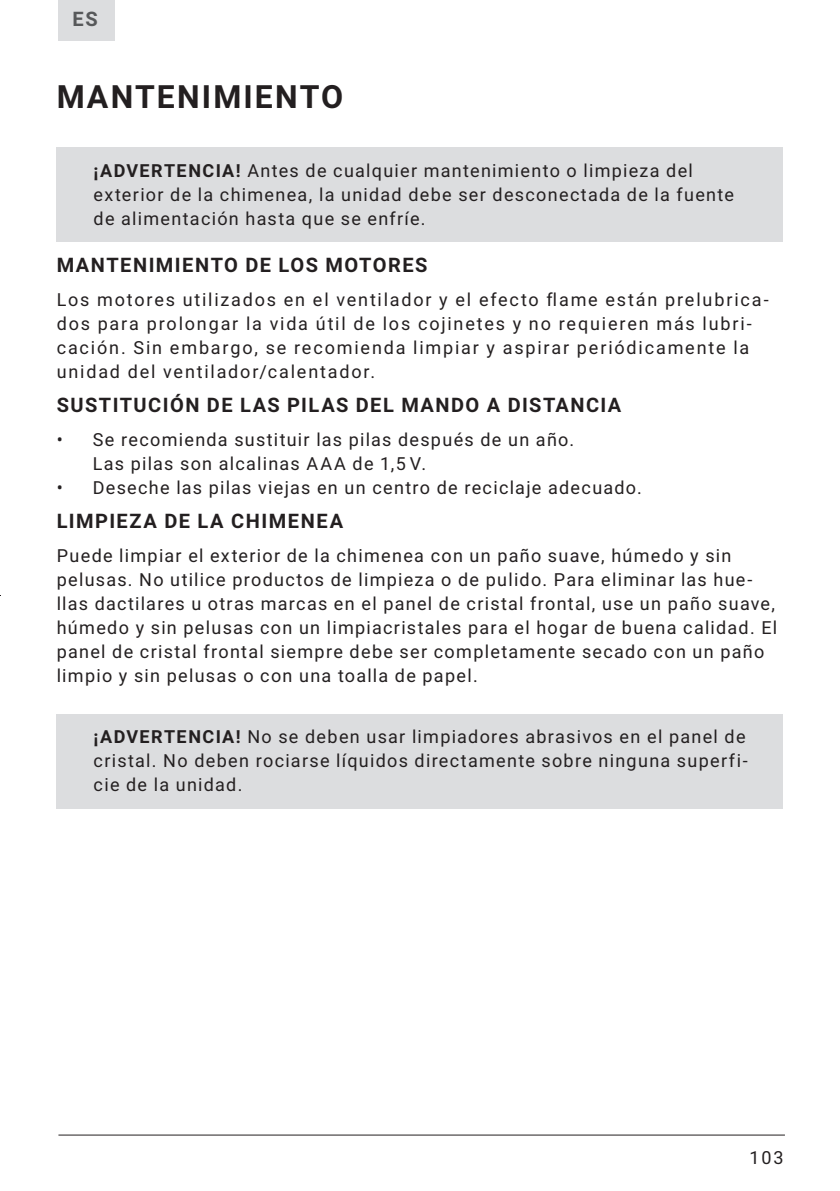
<style>
.page{position:relative;width:840px;height:1191px;background:#fff}
.page>*{position:absolute;margin:0;border:0;box-sizing:border-box;transform-origin:0 0}
.t1{font:700 32px "Roboto";letter-spacing:.065em;color:#231f20}
.t2{font:700 20px "Roboto";letter-spacing:.075em;color:#231f20}
.t3{font:700 20px "Roboto";color:#57585a}
.t4{font:18px/24px "Roboto";letter-spacing:.075em;color:#231f20}
.t5{font:18px/24px "Roboto";letter-spacing:.1em;color:#231f20}
.s1{font-weight:700}
</style>
<div class="page">
<div style="left:58px;top:0;width:57px;height:41px;background:#dcdddf"></div>
<hr style="left:58px;top:1134px;width:726px;height:1px;background:#231f20">
<div style="left:57px;top:147px;width:725px;height:95px;background:#dcdddf"></div>
<div style="left:57px;top:713px;width:725px;height:95px;background:#dcdddf"></div>
<p class="t3" style="left:73px;top:5px;width:27px">ES</p>
<p class="t1" style="left:57px;top:74px;width:288px">MANTENIMIENTO</p>
<p class="t4" style="left:94px;top:158px;width:600px"><span class="s1">¡ADVERTENCIA!</span> Antes de cualquier mantenimiento o limpieza del</p>
<p class="t4" style="left:94px;top:182px;width:641px">exterior de la chimenea, la unidad debe ser desconectada de la fuente de alimentación hasta que se enfríe.</p>
<p class="t2" style="left:57px;top:251px;width:372px">MANTENIMIENTO DE LOS MOTORES</p>
<p class="t5" style="left:57px;top:287px;width:713px">Los motores utilizados en el ventilador y el efecto flame están prelubrica&shy;dos para prolongar la vida útil de los cojinetes y no requieren más lubri&shy;cación. Sin embargo, se recomienda limpiar y aspirar periódicamente la unidad del ventilador/calentador.</p>
<p class="t2" style="left:57px;top:391px;width:565px">SUSTITUCIÓN DE LAS PILAS DEL MANDO A DISTANCIA</p>
<p class="t4" style="left:57px;top:427px;width:518px">• Se recomienda sustituir las pilas después de un año.</p>
<p class="t4" style="left:93px;top:451px;width:334px">Las pilas son alcalinas AAA de 1,5 V.</p>
<p class="t4" style="left:57px;top:475px;width:586px">• Deseche las pilas viejas en un centro de reciclaje adecuado.</p>
<p class="t2" style="left:57px;top:507px;width:288px">LIMPIEZA DE LA CHIMENEA</p>
<p class="t4" style="left:57px;top:543px;width:721px">Puede limpiar el exterior de la chimenea con un paño suave, húmedo y sin pelusas. No utilice productos de limpieza o de pulido. Para eliminar las hue&shy;llas dactilares u otras marcas en el panel de cristal frontal, use un paño suave, húmedo y sin pelusas con un limpiacristales para el hogar de buena calidad. El panel de cristal frontal siempre debe ser completamente secado con un paño limpio y sin pelusas o con una toalla de papel.</p>
<p class="t4" style="left:94px;top:724px;width:655px;text-align:justify"><span class="s1">¡ADVERTENCIA!</span> No se deben usar limpiadores abrasivos en el panel de cristal. No deben rociarse líquidos directamente sobre ninguna superfi&shy;cie de la unidad.</p>
<p class="t4" style="left:749px;top:1145px;width:35px">103</p>
</div>
